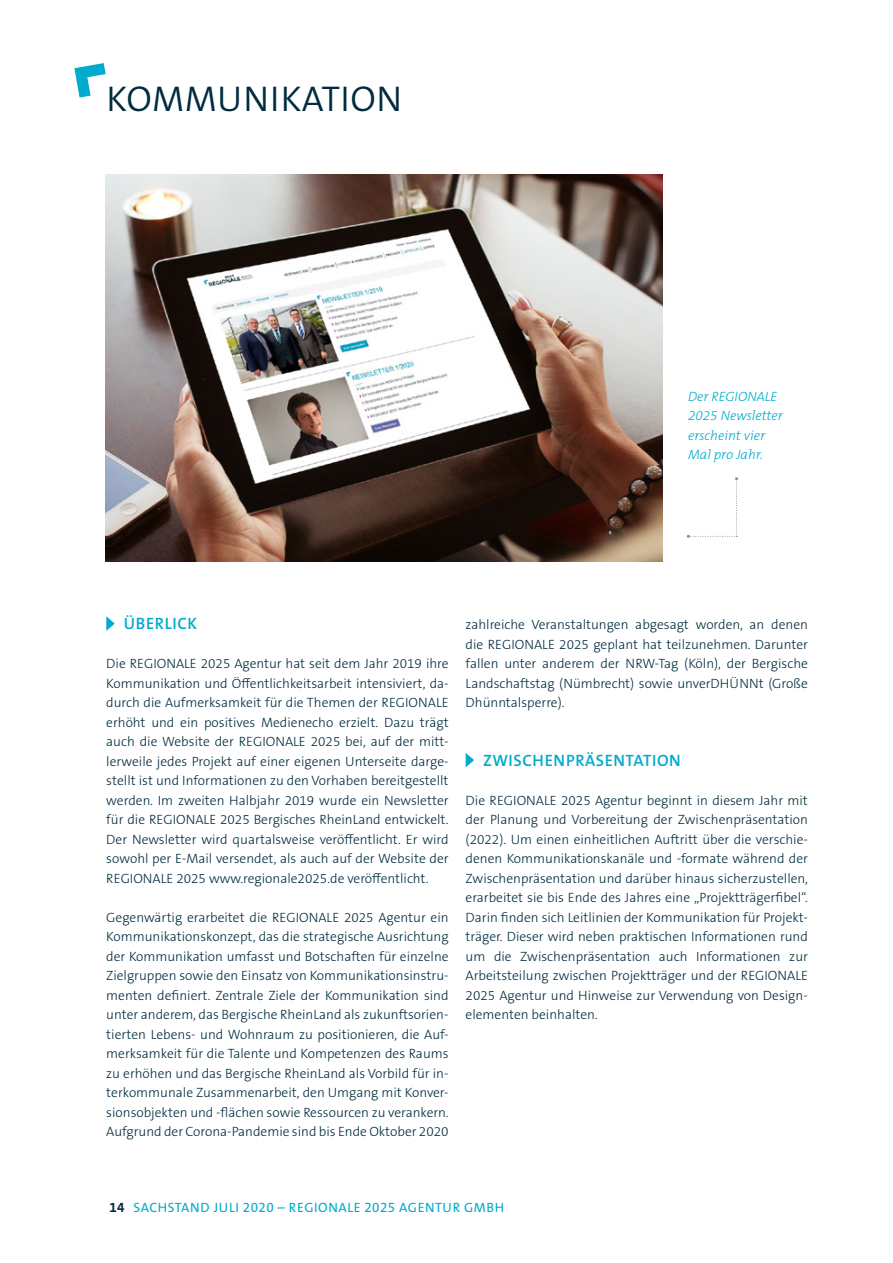
<style>
.page{position:relative;width:893px;height:1263px;background:#fff}
.page>*{position:absolute;margin:0;border:0;box-sizing:border-box;transform-origin:0 0}
.t1{font:300 36px "The Mix B W4";letter-spacing:.015em;color:#012c3e}
.t2{font:600 16.5px "The Mix B W6";letter-spacing:.035em;color:#00abcd}
.t3{font:300 13.5px/19.5px "The Sans B W3";color:#012c3e;text-align:justify}
.t4{font:italic 300 13.5px/19.5px "The Mix B W3";color:#00abcd}
.t5{font:13.5px "The Sans B W5 Plain";letter-spacing:.045em;color:#00abcd}
.s1{font-family:"The Sans B W7";font-weight:700;color:#012c3e}
</style>
<div class="page">
<svg style="left:106px;top:616px;width:9px;height:15px"></svg>
<svg style="left:466px;top:753px;width:8px;height:14px"></svg>
<svg style="left:74px;top:63px;width:32px;height:35px"></svg>
<img style="left:106px;top:174px;width:556px;height:387px">
<svg style="left:687px;top:477px;width:51px;height:61px"></svg>
<h1 class="t1" style="left:107px;top:75px;width:297px">KOMMUNIKATION</h1>
<p class="t4" style="left:688px;top:387px;width:96px">Der REGIONALE<br>2025 Newsletter erscheint vier<br>Mal pro Jahr.</p>
<p class="t2" style="left:124px;top:613px;width:75px">ÜBERLICK</p>
<p class="t3" style="left:106px;top:654px;width:344px">Die REGIONALE 2025 Agentur hat seit dem Jahr 2019 ihre Kommunikation und Öffentlichkeitsarbeit intensiviert, da&shy;durch die Aufmerksamkeit für die Themen der REGIONALE erhöht und ein positives Medienecho erzielt. Dazu trägt auch die Website der REGIONALE 2025 bei, auf der mitt&shy;lerweile jedes Projekt auf einer eigenen Unterseite darge&shy;stellt ist und Informationen zu den Vorhaben bereitgestellt werden. Im zweiten Halbjahr 2019 wurde ein Newsletter für die REGIONALE 2025 Bergisches RheinLand entwickelt.<br>Der Newsletter wird quartalsweise veröffentlicht. Er wird sowohl per E-Mail versendet, als auch auf der Website der REGIONALE 2025 www.regionale2025.de veröffentlicht.</p>
<p class="t3" style="left:106px;top:907px;width:344px">Gegenwärtig erarbeitet die REGIONALE 2025 Agentur ein Kommunikationskonzept, das die strategische Ausrichtung der Kommunikation umfasst und Botschaften für einzelne Zielgruppen sowie den Einsatz von Kommunikationsinstru&shy;menten definiert. Zentrale Ziele der Kommunikation sind unter anderem, das Bergische RheinLand als zukunftsorien&shy;tierten Lebens- und Wohnraum zu positionieren, die Auf&shy;merksamkeit für die Talente und Kompetenzen des Raums zu erhöhen und das Bergische RheinLand als Vorbild für in&shy;terkommunale Zusammenarbeit, den Umgang mit Konver&shy;sionsobjekten und -flächen sowie Ressourcen zu verankern.<br>Aufgrund der Corona-Pandemie sind bis Ende Oktober 2020</p>
<p class="t3" style="left:466px;top:615px;width:344px">zahlreiche Veranstaltungen abgesagt worden, an denen die REGIONALE 2025 geplant hat teilzunehmen. Darunter fallen unter anderem der NRW-Tag (Köln), der Bergische Landschaftstag (Nümbrecht) sowie unverDHÜNNt (Große Dhünntalsperre).</p>
<p class="t2" style="left:483px;top:750px;width:199px">ZWISCHENPRÄSENTATION</p>
<p class="t3" style="left:466px;top:791px;width:344px">Die REGIONALE 2025 Agentur beginnt in diesem Jahr mit der Planung und Vorbereitung der Zwischenpräsentation (2022). Um einen einheitlichen Auftritt über die verschie&shy;denen Kommunikationskanäle und -formate während der Zwischenpräsentation und darüber hinaus sicherzustellen, erarbeitet sie bis Ende des Jahres eine „Projektträgerfibel“.<br>Darin finden sich Leitlinien der Kommunikation für Projekt&shy;träger. Dieser wird neben praktischen Informationen rund um die Zwischenpräsentation auch Informationen zur Arbeitsteilung zwischen Projektträger und der REGIONALE 2025 Agentur und Hinweise zur Verwendung von Design&shy;elementen beinhalten.</p>
<p class="t5" style="left:110px;top:1199px;width:396px"><span class="s1">14</span> SACHSTAND JULI 2020 – REGIONALE 2025 AGENTUR GMBH</p>
</div>
